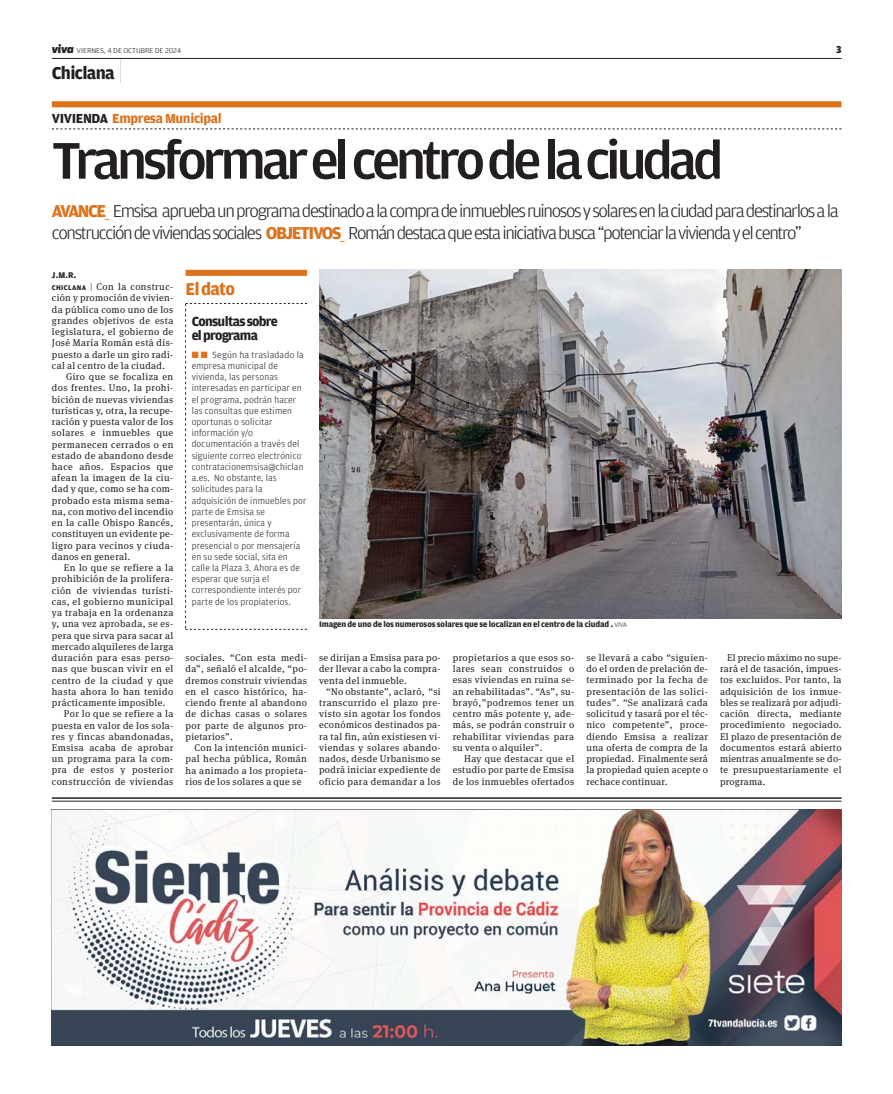
<style>
.page{position:relative;width:893px;height:1094px;background:#fff}
.page>*{position:absolute;margin:0;border:0;box-sizing:border-box;transform-origin:0 0}
.t1{font:500 54.6px "Amplitude";letter-spacing:-.075em;color:#231f20;scale:1.05 1}
.t2{font:300 18.15px/22.2px "Amplitude";letter-spacing:-.07em;color:#231f20;scale:1.05 1}
.t3{font:700 18.15px "Amplitude";letter-spacing:-.035em;color:#231f20}
.t4{font:700 18.15px "Amplitude";letter-spacing:-.05em;color:#dc721c}
.t5{font:700 13.95px "Amplitude";letter-spacing:-.025em;color:#dc721c}
.t6{font:700 13.95px/14px "Amplitude";letter-spacing:-.05em;color:#231f20}
.t7{font:900 10.65px "Amplitude";color:#231f20}
.t8{font:9.75px/11.2px "Meta Serif OT";letter-spacing:.04em;color:#231f20;text-align:justify}
.t9{font:300 9.6px/11.2px "Amplitude";letter-spacing:.015em;color:#231f20}
.t10{font:300 9.45px "Amplitude";letter-spacing:.015em;color:#231f20;scale:1.05 1}
.t11{font:700 8.85px "Amplitude";color:#231f20}
.t12{font:700 8.55px "Amplitude";letter-spacing:-.015em;color:#231f20}
.t13{font:300 7.5px "Amplitude";letter-spacing:-.01em;color:#231f20;scale:1.1 1}
.s1{font-family:"Apex New";font-weight:800;font-style:italic;font-size:11.85px}
.s2{font-family:"Apex New";font-weight:100;font-size:24.6px}
.s3{color:#231f20}
.s4{font-weight:700;color:#dc721c}
.s5{color:#dc721c}
.s6{font-family:"Amplitude";font-weight:700;font-size:7.35px}
.s7{font-family:"Amplitude";font-weight:300}
.s8{font-size:9.6px}
.s9{font-weight:300;font-size:6.9px}
</style>
<div class="page">
<hr style="left:52px;top:58px;width:789px;height:1px;background:#231f20">
<div style="left:52px;top:101px;width:789px;height:6px;background:#dc721c"></div>
<svg style="left:52px;top:129px;width:789px;height:1px"></svg>
<img style="left:319px;top:270px;width:522px;height:348px">
<div style="left:185px;top:270px;width:122px;height:6px;background:#dc721c"></div>
<svg style="left:185px;top:303px;width:122px;height:327px"></svg>
<hr style="left:52px;top:797px;width:789px;height:1px;background:#231f20">
<hr style="left:52px;top:801px;width:789px;height:1px;background:#231f20">
<hr style="left:52px;top:798px;width:789px;height:1px;background:#231f20">
<img style="left:52px;top:809px;width:789px;height:236px">
<p class="t13" style="left:52px;top:48px;width:119px"><span class="s1">viva</span> VIERNES, 4 DE OCTUBRE DE 2024</p>
<p class="t7" style="left:836px;top:45px;width:7px">3</p>
<h2 class="t3" style="left:52px;top:66px;width:72px">Chiclana <span class="s2">|</span></h2>
<h3 class="t5" style="left:52px;top:113px;width:171px"><span class="s3">VIVIENDA</span> Empresa Municipal</h3>
<h1 class="t1" style="left:52px;top:139px;width:641px">Transformar el centro de la ciudad</h1>
<p class="t2" style="left:52px;top:201px;width:751px"><span class="s4">AVANCE</span><span class="s5">_</span> Emsisa aprueba un programa destinado a la compra de inmuebles ruinosos y solares en la ciudad para destinarlos a la construcción de viviendas sociales <span class="s4">OBJETIVOS</span><span class="s5">_</span> Román destaca que esta iniciativa busca “potenciar la vivienda y el centro”</p>
<p class="t11" style="left:52px;top:271px;width:26px">J.M.R.</p>
<p class="t8" style="left:52px;top:281px;width:123px"><span class="s6">CHICLANA</span> <span class="s7">|</span> Con la construc-</p>
<p class="t8" style="left:52px;top:293px;width:123px">ción y promoción de vivien-</p>
<p class="t8" style="left:52px;top:304px;width:123px">da pública como uno de los</p>
<p class="t8" style="left:52px;top:315px;width:123px">grandes objetivos de esta</p>
<p class="t8" style="left:52px;top:326px;width:123px">legislatura, el gobierno de</p>
<p class="t8" style="left:52px;top:338px;width:123px">José María Román está dis-</p>
<p class="t8" style="left:52px;top:349px;width:123px">puesto a darle un giro radi-</p>
<p class="t8" style="left:52px;top:360px;width:115px">cal al centro de la ciudad.</p>
<p class="t8" style="left:66px;top:371px;width:109px">Giro que se focaliza en</p>
<p class="t8" style="left:52px;top:383px;width:123px">dos frentes. Uno, la prohi-</p>
<p class="t8" style="left:52px;top:394px;width:123px">bición de nuevas viviendas</p>
<p class="t8" style="left:52px;top:405px;width:123px">turísticas y, otra, la recupe-</p>
<p class="t8" style="left:52px;top:416px;width:123px">ración y puesta valor de los</p>
<p class="t8" style="left:52px;top:428px;width:123px">solares e inmuebles que</p>
<p class="t8" style="left:52px;top:439px;width:123px">permanecen cerrados o en</p>
<p class="t8" style="left:52px;top:450px;width:123px">estado de abandono desde</p>
<p class="t8" style="left:52px;top:461px;width:123px">hace años. Espacios que</p>
<p class="t8" style="left:52px;top:472px;width:123px">afean la imagen de la ciu-</p>
<p class="t8" style="left:52px;top:484px;width:123px">dad y que, como se ha com-</p>
<p class="t8" style="left:52px;top:495px;width:123px">probado esta misma sema-</p>
<p class="t8" style="left:52px;top:506px;width:123px">na, con motivo del incendio</p>
<p class="t8" style="left:52px;top:517px;width:123px">en la calle Obispo Rancés,</p>
<p class="t8" style="left:52px;top:529px;width:123px">constituyen un evidente pe-</p>
<p class="t8" style="left:52px;top:540px;width:123px">ligro para vecinos y ciuda-</p>
<p class="t8" style="left:52px;top:551px;width:80px">danos en general.</p>
<p class="t8" style="left:64px;top:562px;width:111px">En lo que se refiere a la</p>
<p class="t8" style="left:52px;top:574px;width:123px">prohibición de la prolifera-</p>
<p class="t8" style="left:52px;top:585px;width:123px">ción de viviendas turísti-</p>
<p class="t8" style="left:52px;top:596px;width:123px">cas, el gobierno municipal</p>
<p class="t8" style="left:52px;top:607px;width:123px">ya trabaja en la ordenanza</p>
<p class="t8" style="left:52px;top:619px;width:123px">y, una vez aprobada, se es-</p>
<p class="t8" style="left:52px;top:630px;width:123px">pera que sirva para sacar al</p>
<p class="t8" style="left:52px;top:641px;width:123px">mercado alquileres de larga</p>
<p class="t8" style="left:52px;top:652px;width:123px">duración para esas perso-</p>
<p class="t8" style="left:52px;top:664px;width:123px">nas que buscan vivir en el</p>
<p class="t8" style="left:52px;top:675px;width:123px">centro de la ciudad y que</p>
<p class="t8" style="left:52px;top:686px;width:123px">hasta ahora lo han tenido</p>
<p class="t8" style="left:52px;top:697px;width:115px">prácticamente imposible.</p>
<p class="t8" style="left:64px;top:708px;width:111px">Por lo que se refiere a la</p>
<p class="t8" style="left:52px;top:720px;width:123px">puesta en valor de los sola-</p>
<p class="t8" style="left:52px;top:731px;width:123px">res y fincas abandonadas,</p>
<p class="t8" style="left:52px;top:742px;width:123px">Emsisa acaba de aprobar</p>
<p class="t8" style="left:52px;top:753px;width:123px">un programa para la com-</p>
<p class="t8" style="left:52px;top:765px;width:123px">pra de estos y posterior</p>
<p class="t8" style="left:52px;top:776px;width:123px">construcción de viviendas</p>
<h2 class="t4" style="left:185px;top:281px;width:51px">El dato</h2>
<h3 class="t6" style="left:192px;top:315px;width:88px">Consultas sobre el programa</h3>
<p class="t10" style="left:192px;top:351px;width:108px"><span class="s5">■</span> <span class="s5">■</span> Según ha trasladado <span class="s8">la</span></p>
<p class="t9" style="left:192px;top:360px;width:116px">empresa municipal de vivienda, las personas interesadas en participar en el programa, podrán hacer las consultas que estimen oportunas o solicitar información y/o documentación a través del siguiente correo electrónico contratacionemsisa@chiclan a.es. No obstante, las solicitudes para la adquisición de inmuebles por parte de Emsisa se presentarán, única y exclusivamente de forma presencial o por mensajería en su sede social, sita en calle la Plaza 3. Ahora es de esperar que surja el correspondiente interés por parte de los propiaterios.</p>
<p class="t8" style="left:185px;top:652px;width:123px">sociales. “Con esta medi&shy;da”, señaló el alcalde, “po&shy;dremos construir viviendas en el casco histórico, ha&shy;ciendo frente al abandono de dichas casas o solares por parte de algunos pro&shy;pietarios”.</p>
<p class="t8" style="left:185px;top:742px;width:123px;text-indent:9px">Con la intención munici&shy;pal hecha pública, Román ha animado a los propieta&shy;rios de los solares a que se</p>
<p class="t12" style="left:319px;top:621px;width:309px">Imagen de uno de los numerosos solares que se localizan en el centro de la ciudad . <span class="s9">VIVA</span></p>
<p class="t8" style="left:319px;top:652px;width:123px">se dirijan a Emsisa para po&shy;der llevar a cabo la compra&shy;venta del inmueble.</p>
<p class="t8" style="left:319px;top:686px;width:123px;text-indent:7px">“No obstante”, aclaró, “si transcurrido el plazo pre&shy;visto sin agotar los fondos económicos destinados pa&shy;ra tal fin, aún existiesen vi&shy;viendas y solares abando&shy;nados, desde Urbanismo se podrá iniciar expediente de oficio para demandar a los</p>
<p class="t8" style="left:453px;top:652px;width:123px">propietarios a que esos so&shy;lares sean construidos o esas viviendas en ruina se&shy;an rehabilitadas”. “As”, su&shy;brayó,”podremos tener un centro más potente y, ade&shy;más, se podrán construir o rehabilitar viviendas para su venta o alquiler”.</p>
<p class="t8" style="left:453px;top:753px;width:123px;text-indent:11px">Hay que destacar que el estudio por parte de Emsisa de los inmuebles ofertados</p>
<p class="t8" style="left:586px;top:652px;width:123px">se llevará a cabo “siguien&shy;do el orden de prelación de&shy;terminado por la fecha de presentación de las solici&shy;tudes”. “Se analizará cada solicitud y tasará por el téc&shy;nico competente”, proce&shy;diendo Emsisa a realizar una oferta de compra de la propiedad. Finalmente será la propiedad quien acepte o rechace continuar.</p>
<p class="t8" style="left:720px;top:652px;width:123px;text-indent:7px">El precio máximo no supe&shy;rará el de tasación, impues&shy;tos excluidos. Por tanto, la adquisición de los inmue&shy;bles se realizará por adjudi&shy;cación directa, mediante procedimiento negociado.<br>El plazo de presentación de documentos estará abierto mientras anualmente se do&shy;te presupuestariamente el programa.</p>
</div>
